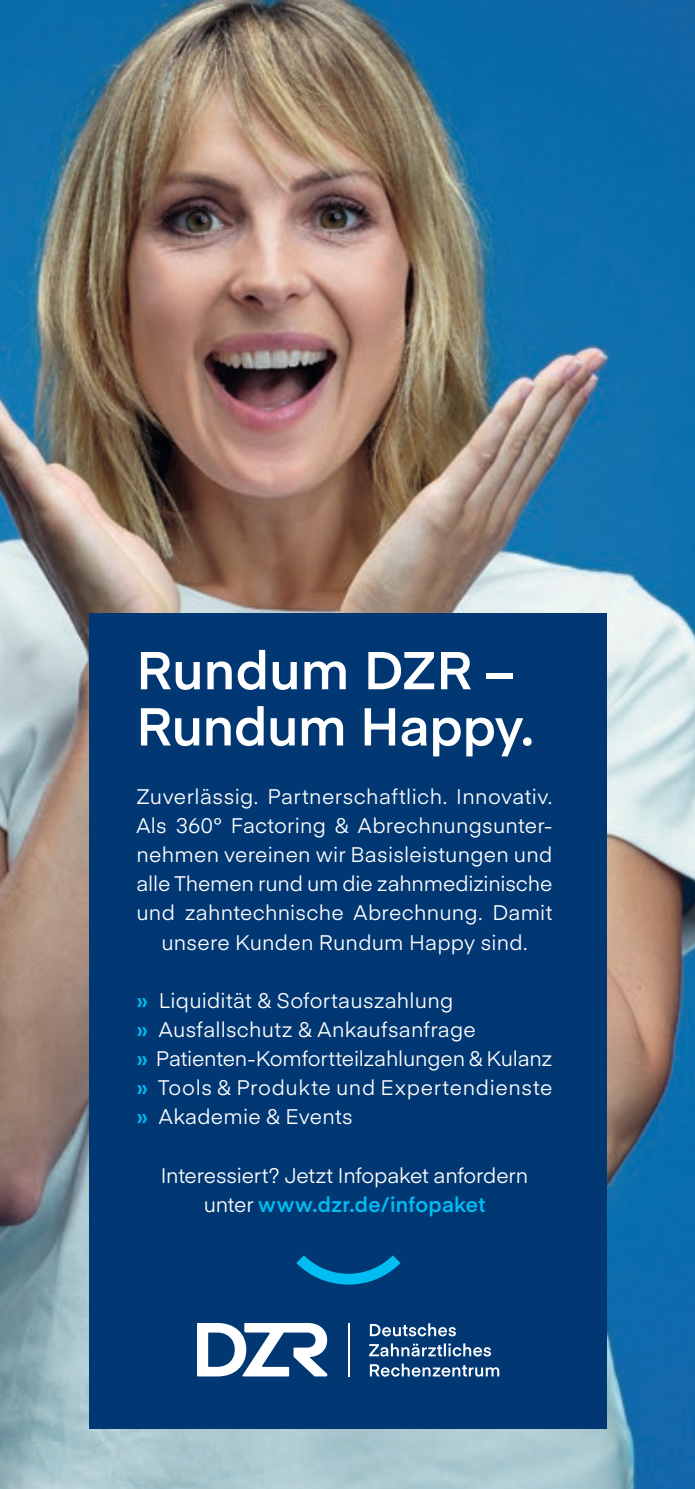
<style>
.page{position:relative;width:695px;height:1489px;background:#fff}
.page>*{position:absolute;margin:0;border:0;box-sizing:border-box;transform-origin:0 0}
.t1{font:600 52.5px/56.2px "Eina 01";letter-spacing:-.005em;color:#fff}
.t2{font:20.75px/29.2px "Eina 01";letter-spacing:.01em;color:#fff;text-align:center}
.t3{font:20.75px/29.2px "Eina 01";letter-spacing:-.01em;color:#fff;text-align:center}
.s1{font-weight:600;color:#01bdf2}
</style>
<div class="page">
<img style="left:0;top:0;width:694px;height:1488px">
<div style="left:89px;top:613px;width:518px;height:815px;background:#013874"></div>
<svg style="left:197px;top:1323px;width:131px;height:53px"></svg>
<svg style="left:370px;top:1363px;width:129px;height:13px"></svg>
<svg style="left:369px;top:1343px;width:122px;height:13px"></svg>
<svg style="left:370px;top:1323px;width:86px;height:13px"></svg>
<hr style="left:348px;top:1322px;width:1px;height:54px;background:#fff">
<svg style="left:296px;top:1255px;width:104px;height:29px"></svg>
<svg style="left:0;top:1483px;width:2px;height:6px"></svg>
<h1 class="t1" style="left:136px;top:639px;width:398px">Rundum DZR –<br>Rundum Happy.</h1>
<p class="t2" style="left:136px;top:780px;width:417px">Zuverlässig. Partnerschaftlich. Innovativ.<br>Als 360° Factoring &amp; Abrechnungsunter&shy;nehmen vereinen wir Basisleistungen und alle Themen rund um die zahnmedizinische und zahntechnische Abrechnung. Damit unsere Kunden Rundum Happy sind.</p>
<p class="t2" style="left:136px;top:984px;width:417px;text-align:left"><span class="s1">»</span> Liquidität &amp; Sofortauszahlung<br><span class="s1">»</span> Ausfallschutz &amp; Ankaufsanfrage<br><span class="s1">»</span> Patienten-Komfortteilzahlungen &amp; Kulanz <span class="s1">»</span> Tools &amp; Produkte und Expertendienste <span class="s1">»</span> Akademie &amp; Events</p>
<p class="t3" style="left:161px;top:1159px;width:369px">Interessiert? Jetzt Infopaket anfordern unter <span class="s1">www.dzr.de/infopaket</span></p>
</div>
